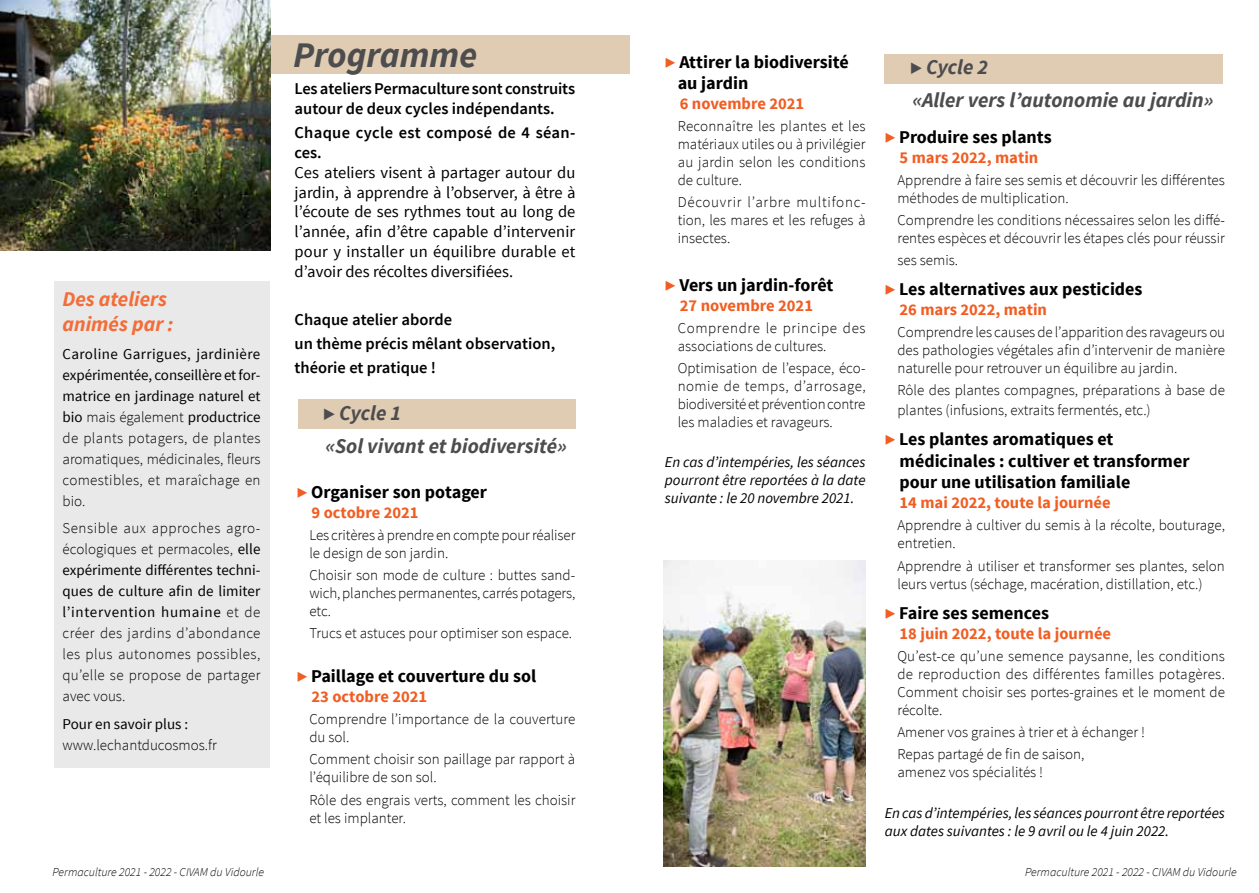
<style>
.page{position:relative;width:1259px;height:893px;background:#fff}
.page>*{position:absolute;margin:0;border:0;box-sizing:border-box;transform-origin:0 0}
.t1{font:italic 700 36px "Source Sans Pro";color:#4d4d4f}
.t2{font:italic 700 21px/33.3px "Source Sans Pro";color:#4d4d4f}
.t3{font:italic 700 21px/25.2px "Source Sans Pro";color:#f36d38}
.t4{font:700 18px/21.6px "Source Sans Pro";color:#000}
.t5{font:16.5px/19.8px "Source Sans Pro";color:#000;text-align:justify}
.t6{font:600 16.5px/24px "Source Sans Pro";color:#000}
.t7{font:700 16.5px "Source Sans Pro";color:#f15d22}
.t8{font:600 16.5px/19.8px "Source Sans Pro";letter-spacing:.02em;color:#000}
.t9{font:300 15px/18px "Source Sans Pro";color:#000}
.t10{font:15px/21px "Source Sans Pro";color:#000;text-align:justify}
.t11{font:italic 15px/18px "Source Sans Pro";color:#000;text-align:justify}
.t12{font:italic 300 12px "Source Sans Pro";color:#000}
.s1{font-weight:300}
.s2{font-weight:400}
.s3{color:#f15d22}
</style>
<div class="page">
<div style="left:54px;top:282px;width:215px;height:486px;background:#e9e9ea"></div>
<div style="left:268px;top:36px;width:361px;height:38px;background:#e0ccb2"></div>
<img style="left:0;top:0;width:271px;height:251px">
<div style="left:298px;top:400px;width:277px;height:29px;background:#e0ccb2"></div>
<div style="left:884px;top:54px;width:338px;height:29px;background:#e0ccb2"></div>
<img style="left:663px;top:560px;width:202px;height:306px">
<h2 class="t3" style="left:63px;top:287px;width:113px">Des ateliers animés par :</h2>
<p class="t10" style="left:63px;top:344px;width:200px">Caroline Garrigues, jardinière expérimentée, conseillère et for&shy;matrice en jardinage naturel et bio <span class="s1">mais également</span> productrice <span class="s1">de plants potagers, de plantes aromatiques, médicinales, fleurs comestibles, et maraîchage en bio.</span></p>
<p class="t9" style="left:63px;top:518px;width:199px;line-height:21px;text-align:justify">Sensible aux approches agro&shy;écologiques et permacoles, <span class="s2">elle expérimente différentes techni&shy;ques de culture afin de limiter l’intervention humaine</span> et de créer des jardins d’abondance les plus autonomes possibles, qu’elle se propose de partager avec vous.</p>
<p class="t10" style="left:63px;top:713px;width:127px">Pour en savoir plus :</p>
<p class="t9" style="left:63px;top:736px;width:156px">www.lechantducosmos.fr</p>
<h1 class="t1" style="left:293px;top:32px;width:186px">Programme</h1>
<p class="t6" style="left:294px;top:79px;width:282px;line-height:19.8px">Les ateliers Permaculture sont construits autour de deux cycles indépendants.</p>
<p class="t8" style="left:294px;top:123px;width:282px">Chaque cycle est composé de 4 séan&shy;ces.</p>
<p class="t5" style="left:294px;top:163px;width:282px">Ces ateliers visent à partager autour du jardin, à apprendre à l’observer, à être à l’écoute de ses rythmes tout au long de l’année, afin d’être capable d’intervenir pour y installer un équilibre durable et d’avoir des récoltes diversifiées.</p>
<p class="t6" style="left:294px;top:308px;width:262px">Chaque atelier aborde<br>un thème précis mêlant observation, théorie et pratique !</p>
<h2 class="t2" style="left:323px;top:396px;width:245px">▶ Cycle 1<br>«Sol vivant et biodiversité»</h2>
<p class="t4" style="left:297px;top:482px;width:192px"><span class="s3">▶</span> Organiser son potager</p>
<p class="t7" style="left:311px;top:501px;width:109px">9 octobre 2021</p>
<p class="t9" style="left:309px;top:526px;width:267px">Les critères à prendre en compte pour réaliser le design de son jardin.</p>
<p class="t9" style="left:309px;top:566px;width:267px;text-align:justify">Choisir son mode de culture : buttes sand&shy;wich, planches permanentes, carrés potagers, etc.</p>
<p class="t9" style="left:309px;top:624px;width:264px">Trucs et astuces pour optimiser son espace.</p>
<p class="t4" style="left:297px;top:666px;width:241px"><span class="s3">▶</span> Paillage et couverture du sol</p>
<p class="t7" style="left:311px;top:686px;width:117px">23 octobre 2021</p>
<p class="t9" style="left:309px;top:710px;width:268px">Comprendre l’importance de la couverture du sol.</p>
<p class="t9" style="left:309px;top:750px;width:267px">Comment choisir son paillage par rapport à l’équilibre de son sol.</p>
<p class="t9" style="left:309px;top:791px;width:267px">Rôle des engrais verts, comment les choisir et les implanter.</p>
<p class="t4" style="left:677px;top:51px;width:173px;text-indent:-13px"><span class="s3">▶</span> Attirer la biodiversité au jardin</p>
<p class="t7" style="left:680px;top:93px;width:126px">6 novembre 2021</p>
<p class="t9" style="left:677px;top:117px;width:189px;text-align:justify">Reconnaître les plantes et les matériaux utiles ou à privilégier au jardin selon les conditions de culture.</p>
<p class="t9" style="left:677px;top:194px;width:189px;text-align:justify">Découvrir l’arbre multifonc&shy;tion, les mares et les refuges à insectes.</p>
<p class="t4" style="left:665px;top:275px;width:170px"><span class="s3">▶</span> Vers un jardin-forêt</p>
<p class="t7" style="left:680px;top:295px;width:135px">27 novembre 2021</p>
<p class="t9" style="left:677px;top:319px;width:189px">Comprendre le principe des associations de cultures.</p>
<p class="t9" style="left:677px;top:359px;width:189px;text-align:justify">Optimisation de l’espace, éco&shy;nomie de temps, d’arrosage, biodiversité et prévention contre les maladies et ravageurs.</p>
<p class="t11" style="left:665px;top:453px;width:202px">En cas d’intempéries, les séances pourront être reportées à la date suivante : le 20 novembre 2021.</p>
<h2 class="t2" style="left:910px;top:50px;width:305px">▶ Cycle 2<br>«Aller vers l’autonomie au jardin»</h2>
<p class="t4" style="left:884px;top:127px;width:169px"><span class="s3">▶</span> Produire ses plants</p>
<p class="t7" style="left:899px;top:147px;width:140px">5 mars 2022, matin</p>
<p class="t9" style="left:897px;top:171px;width:329px">Apprendre à faire ses semis et découvrir les différentes méthodes de multiplication.</p>
<p class="t9" style="left:897px;top:211px;width:329px">Comprendre les conditions nécessaires selon les diffé&shy;rentes espèces et découvrir les étapes clés pour réussir</p>
<p class="t9" style="left:897px;top:251px;width:62px">ses semis.</p>
<p class="t4" style="left:884px;top:279px;width:259px"><span class="s3">▶</span> Les alternatives aux pesticides</p>
<p class="t7" style="left:899px;top:299px;width:149px">26 mars 2022, matin</p>
<p class="t9" style="left:897px;top:323px;width:329px;text-align:justify">Comprendre les causes de l’apparition des ravageurs ou des pathologies végétales afin d’intervenir de manière naturelle pour retrouver un équilibre au jardin.</p>
<p class="t9" style="left:897px;top:380px;width:329px;line-height:19.8px">Rôle des plantes compagnes, préparations à base de plantes (infusions, extraits fermentés, etc.)</p>
<p class="t4" style="left:899px;top:429px;width:291px;text-indent:-15px"><span class="s3">▶</span> Les plantes aromatiques et médicinales : cultiver et transformer pour une utilisation familiale</p>
<p class="t7" style="left:899px;top:492px;width:213px">14 mai 2022, toute la journée</p>
<p class="t9" style="left:897px;top:516px;width:329px">Apprendre à cultiver du semis à la récolte, bouturage, entretien.</p>
<p class="t9" style="left:897px;top:557px;width:329px">Apprendre à utiliser et transformer ses plantes, selon leurs vertus (séchage, macération, distillation, etc.)</p>
<p class="t4" style="left:884px;top:603px;width:166px"><span class="s3">▶</span> Faire ses semences</p>
<p class="t7" style="left:899px;top:622px;width:213px">18 juin 2022, toute la journée</p>
<p class="t9" style="left:897px;top:647px;width:329px;text-align:justify">Qu’est-ce qu’une semence paysanne, les conditions de reproduction des différentes familles potagères.<br>Comment choisir ses portes-graines et le moment de récolte.</p>
<p class="t9" style="left:897px;top:721px;width:249px;line-height:22.2px">Amener vos graines à trier et à échanger !<br>Repas partagé de fin de saison,</p>
<p class="t9" style="left:897px;top:763px;width:147px">amenez vos spécialités !</p>
<p class="t11" style="left:884px;top:803px;width:342px">En cas d’intempéries, les séances pourront être reportées aux dates suivantes : le 9 avril ou le 4 juin 2022.</p>
<p class="t12" style="left:52px;top:865px;width:213px">Permaculture 2021 - 2022 - CIVAM du Vidourle</p>
<p class="t12" style="left:1025px;top:865px;width:213px">Permaculture 2021 - 2022 - CIVAM du Vidourle</p>
</div>
